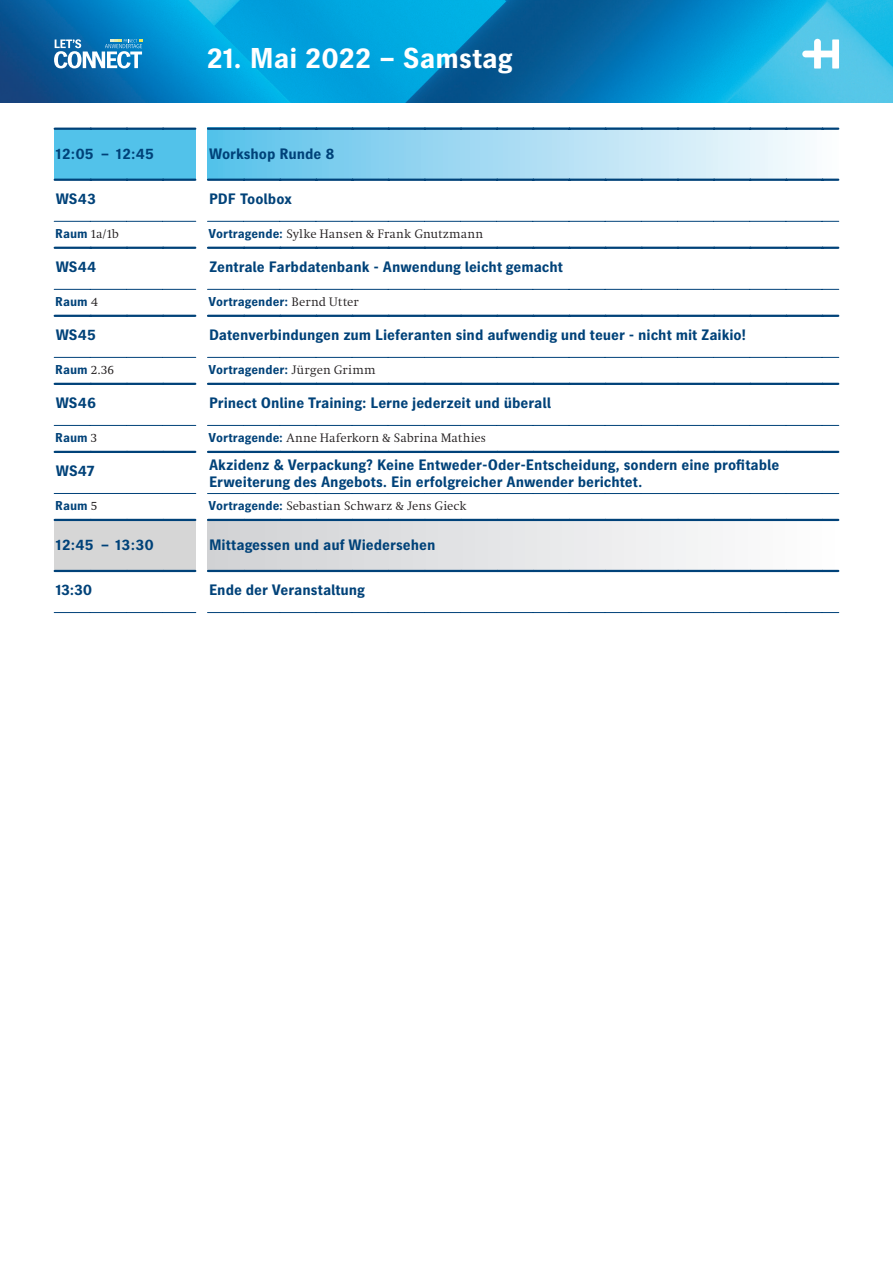
<style>
.page{position:relative;width:893px;height:1263px;background:#fff}
.page>*{position:absolute;margin:0;border:0;box-sizing:border-box;transform-origin:0 0}
._001_Headline_2_A5_A{font:700 28.5px "Heidelberg Gothic Ml";letter-spacing:-.005em;color:#fff}
._006_Info_Headline_A{font:700 15px/16.5px "Heidelberg Gothic Ml";color:#004279}
._006_Info_Copy_Cross{font:12.75px "Heidelberg Antiqua ML";letter-spacing:.005em;color:#231f20}
._006_Info_Copy_Cross-2{font:700 12.75px "Heidelberg Gothic Ml";letter-spacing:.005em;color:#004279}
.s1{font-family:"Heidelberg Gothic Ml";font-weight:700;color:#004279}
.s2{font-family:"Heidelberg Antiqua ML";font-weight:400;color:#231f20}
</style>
<div class="page">
<div style="left:54px;top:128px;width:142px;height:52px;background:#52c2ea"></div>
<svg style="left:207px;top:128px;width:632px;height:52px;background:#a9dcf2"></svg>
<div style="left:54px;top:519px;width:142px;height:52px;background:#d6d6d6"></div>
<svg style="left:207px;top:519px;width:632px;height:52px"></svg>
<svg style="left:55px;top:128px;width:140px;height:2px"></svg>
<svg style="left:55px;top:179px;width:140px;height:2px"></svg>
<svg style="left:54px;top:221px;width:142px;height:1px"></svg>
<svg style="left:55px;top:247px;width:140px;height:2px"></svg>
<svg style="left:54px;top:289px;width:142px;height:1px"></svg>
<svg style="left:55px;top:315px;width:140px;height:2px"></svg>
<svg style="left:54px;top:357px;width:142px;height:1px"></svg>
<svg style="left:55px;top:383px;width:140px;height:2px"></svg>
<svg style="left:54px;top:425px;width:142px;height:1px"></svg>
<svg style="left:55px;top:451px;width:140px;height:2px"></svg>
<svg style="left:54px;top:493px;width:142px;height:1px"></svg>
<svg style="left:55px;top:519px;width:140px;height:2px"></svg>
<svg style="left:55px;top:570px;width:140px;height:2px"></svg>
<svg style="left:54px;top:612px;width:142px;height:1px"></svg>
<svg style="left:208px;top:128px;width:630px;height:2px"></svg>
<svg style="left:208px;top:179px;width:630px;height:2px"></svg>
<svg style="left:207px;top:221px;width:632px;height:1px"></svg>
<svg style="left:208px;top:247px;width:630px;height:2px"></svg>
<svg style="left:207px;top:289px;width:632px;height:1px"></svg>
<svg style="left:208px;top:315px;width:630px;height:2px"></svg>
<svg style="left:207px;top:357px;width:632px;height:1px"></svg>
<svg style="left:208px;top:383px;width:630px;height:2px"></svg>
<svg style="left:207px;top:425px;width:632px;height:1px"></svg>
<svg style="left:208px;top:519px;width:630px;height:2px"></svg>
<svg style="left:208px;top:570px;width:630px;height:2px"></svg>
<svg style="left:207px;top:612px;width:632px;height:1px"></svg>
<img style="left:0;top:0;width:893px;height:102px">
<svg style="left:802px;top:39px;width:37px;height:30px"></svg>
<svg style="left:54px;top:39px;width:88px;height:29px"></svg>
<svg style="left:208px;top:451px;width:630px;height:2px"></svg>
<svg style="left:207px;top:493px;width:632px;height:1px"></svg>
<p class="_006_Info_Headline_A" style="left:56px;top:146px;width:100px">1 2:05 – 1 2:45</p>
<p class="_006_Info_Headline_A" style="left:56px;top:191px;width:42px">WS43</p>
<p class="_006_Info_Copy_Cross" style="left:55px;top:227px;width:65px"><span class="s1">Raum</span> 1a/1b</p>
<p class="_006_Info_Headline_A" style="left:56px;top:259px;width:42px">WS44</p>
<p class="_006_Info_Copy_Cross-2" style="left:55px;top:295px;width:44px">Raum <span class="s2">4</span></p>
<p class="_006_Info_Headline_A" style="left:56px;top:327px;width:42px">WS45</p>
<p class="_006_Info_Copy_Cross-2" style="left:55px;top:363px;width:61px">Raum <span class="s2">2.36</span></p>
<p class="_006_Info_Headline_A" style="left:56px;top:395px;width:42px">WS46</p>
<p class="_006_Info_Copy_Cross-2" style="left:55px;top:431px;width:43px">Raum <span class="s2">3</span></p>
<p class="_006_Info_Headline_A" style="left:56px;top:463px;width:40px">WS47</p>
<p class="_006_Info_Copy_Cross-2" style="left:55px;top:499px;width:43px">Raum <span class="s2">5</span></p>
<p class="_006_Info_Headline_A" style="left:56px;top:537px;width:100px">1 2:45 – 1 3:30</p>
<p class="_006_Info_Headline_A" style="left:56px;top:582px;width:38px">13:30</p>
<p class="_001_Headline_2_A5_A" style="left:207px;top:42px;width:307px">21. Mai 2022 – Samstag</p>
<p class="_006_Info_Headline_A" style="left:209px;top:146px;width:127px">Workshop Runde 8</p>
<p class="_006_Info_Headline_A" style="left:209px;top:191px;width:84px">PDF Toolbox</p>
<p class="_006_Info_Copy_Cross" style="left:209px;top:227px;width:276px"><span class="s1">Vortragende:</span> Sylke Hansen &amp; Frank Gnutzmann</p>
<p class="_006_Info_Headline_A" style="left:209px;top:259px;width:355px">Zentrale Farbdatenbank - Anwendung leicht gemacht</p>
<p class="_006_Info_Copy_Cross-2" style="left:209px;top:295px;width:152px">Vortragender: <span class="s2">Bernd Utter</span></p>
<p class="_006_Info_Headline_A" style="left:209px;top:327px;width:539px">Datenverbindungen zum Lieferanten sind aufwendig und teuer - nicht mit Zaikio!</p>
<p class="_006_Info_Copy_Cross-2" style="left:209px;top:363px;width:169px">Vortragender: <span class="s2">Jürgen Grimm</span></p>
<p class="_006_Info_Headline_A" style="left:209px;top:395px;width:344px">Prinect Online Training: Lerne jederzeit und überall</p>
<p class="_006_Info_Copy_Cross" style="left:209px;top:431px;width:279px"><span class="s1">Vortragende:</span> Anne Haferkorn &amp; Sabrina Mathies</p>
<p class="_006_Info_Headline_A" style="left:209px;top:457px;width:572px">Akzidenz &amp; Verpackung? Keine Entweder-Oder-Entscheidung, sondern eine profitable<br>Erweiterung des Angebots. Ein erfolgreicher Anwender berichtet.</p>
<p class="_006_Info_Copy_Cross" style="left:209px;top:499px;width:260px"><span class="s1">Vortragende:</span> Sebastian Schwarz &amp; Jens Gieck</p>
<p class="_006_Info_Headline_A" style="left:209px;top:537px;width:228px">Mittagessen und auf Wiedersehen</p>
<p class="_006_Info_Headline_A" style="left:209px;top:582px;width:157px">Ende der Veranstaltung</p>
</div>
